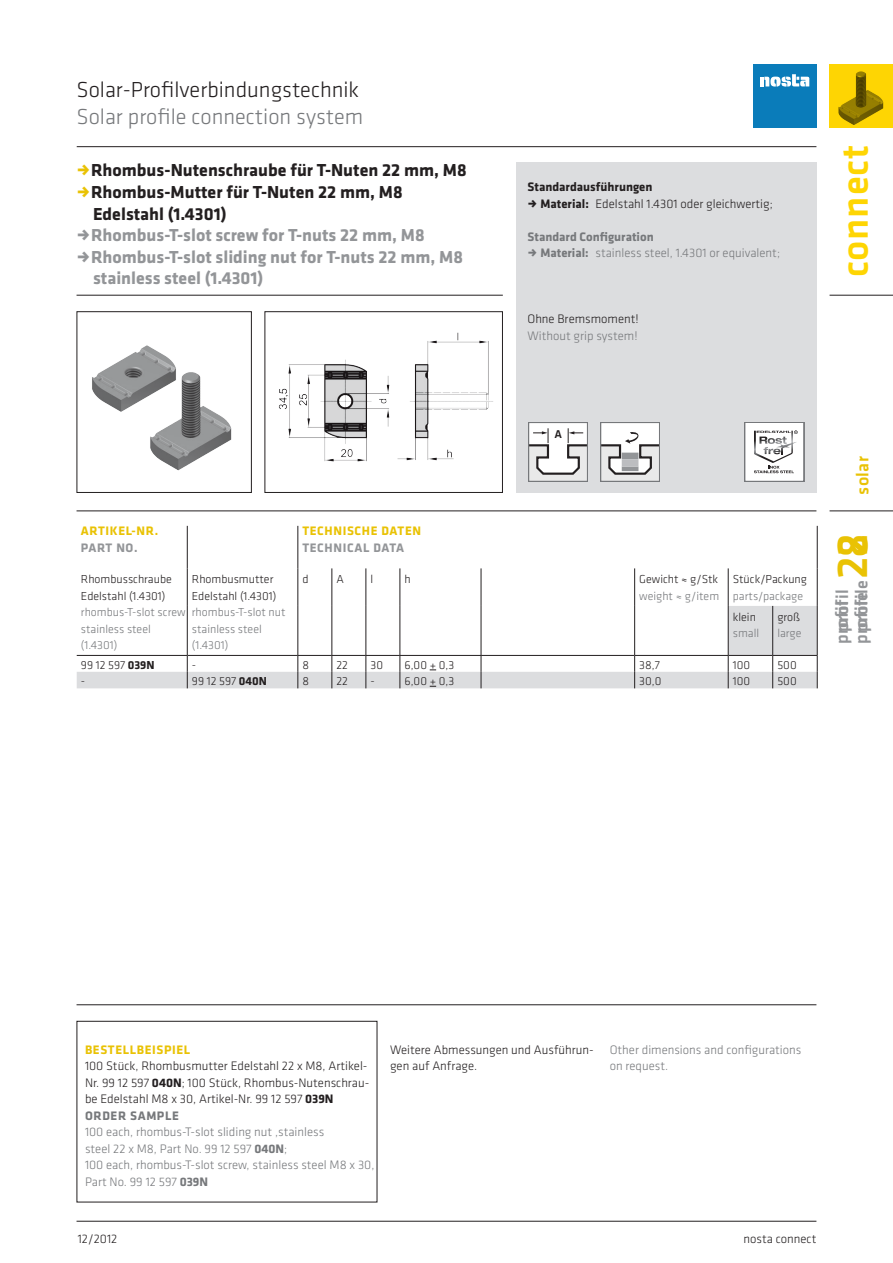
<style>
.page{position:relative;width:893px;height:1263px;background:#fff}
.page>*{position:absolute;margin:0;border:0;box-sizing:border-box;transform-origin:0 0}
.t1{font:500 45px "Klavika Basic";color:#e9c204}
.t2{font:500 39px "Klavika Basic";letter-spacing:.02em;color:#fed503}
.t3{font:300 22.5px "Klavika Basic";color:#231f20}
.t4{font:300 22.5px "Klavika Basic";color:#76787b}
.t5{font:700 18px/21.6px "Klavika Basic";color:#939598}
.t6{font:700 18px/21.6px "Klavika Basic";color:#231f20}
.t7{font:500 18px/19.5px "Klavika Basic";letter-spacing:.02em;color:#939598}
.t8{font:500 18px "Klavika Basic";letter-spacing:.02em;color:#e9c204}
.t9{font:300 12.75px/16.5px "Klavika Basic";color:#231f20}
.t10{font:300 12.75px/16.5px "Klavika Basic";color:#76787b}
.t11{font:700 12.75px "Klavika Basic";letter-spacing:.05em;color:#e9c204}
.t12{font:700 12.75px "Klavika Basic";letter-spacing:.05em;color:#939598}
.t13{font:300 12px/16.5px "Klavika Basic";color:#231f20}
.t14{font:300 12px/16.5px "Klavika Basic";color:#76787b}
.t15{font:500 11.7px "Klavika Basic";color:#231f20}
.s1{font-weight:700}
.s2{font-weight:700;color:#76787b}
</style>
<div class="page">
<div style="left:829px;top:64px;width:64px;height:64px;background:#fed503"></div>
<hr style="left:829px;top:295px;width:64px;height:1px;background:#231f20">
<hr style="left:829px;top:510px;width:64px;height:1px;background:#231f20">
<hr style="left:77px;top:146px;width:739px;height:1px;background:#231f20">
<div style="left:77px;top:1021px;width:300px;height:181px;border:1px solid #231f20"></div>
<hr style="left:77px;top:295px;width:426px;height:1px;background:#231f20">
<div style="left:516px;top:163px;width:300px;height:330px;background:#dcdddf"></div>
<div style="left:264px;top:311px;width:239px;height:182px;border:1px solid #231f20"></div>
<div style="left:77px;top:311px;width:175px;height:182px;border:1px solid #231f20"></div>
<hr style="left:77px;top:1004px;width:739px;height:1px;background:#231f20">
<hr style="left:77px;top:510px;width:739px;height:1px;background:#231f20">
<hr style="left:77px;top:1221px;width:739px;height:1px;background:#231f20">
<div style="left:753px;top:64px;width:63px;height:64px;background:#0a7cba"></div>
<svg style="left:760px;top:74px;width:49px;height:13px"></svg>
<svg style="left:77px;top:606px;width:740px;height:82px"></svg>
<hr style="left:187px;top:526px;width:1px;height:42px;background:#231f20">
<hr style="left:297px;top:526px;width:1px;height:42px;background:#231f20">
<hr style="left:817px;top:526px;width:1px;height:42px;background:#231f20">
<hr style="left:331px;top:568px;width:1px;height:38px;background:#231f20">
<hr style="left:728px;top:568px;width:1px;height:38px;background:#231f20">
<hr style="left:817px;top:568px;width:1px;height:38px;background:#231f20">
<hr style="left:331px;top:606px;width:1px;height:49px;background:#231f20">
<hr style="left:772px;top:606px;width:1px;height:49px;background:#231f20">
<hr style="left:817px;top:606px;width:1px;height:49px;background:#231f20">
<svg style="left:187px;top:656px;width:1px;height:32px"></svg>
<svg style="left:297px;top:656px;width:1px;height:32px"></svg>
<svg style="left:331px;top:656px;width:1px;height:32px"></svg>
<svg style="left:728px;top:656px;width:1px;height:32px"></svg>
<svg style="left:772px;top:656px;width:1px;height:32px"></svg>
<svg style="left:817px;top:656px;width:1px;height:32px"></svg>
<hr style="left:728px;top:606px;width:1px;height:49px;background:#231f20">
<hr style="left:187px;top:568px;width:1px;height:38px;background:#231f20">
<hr style="left:297px;top:568px;width:1px;height:38px;background:#231f20">
<hr style="left:187px;top:606px;width:1px;height:49px;background:#231f20">
<hr style="left:297px;top:606px;width:1px;height:49px;background:#231f20">
<hr style="left:77px;top:655px;width:110px;height:1px;background:#231f20">
<hr style="left:187px;top:655px;width:111px;height:1px;background:#231f20">
<hr style="left:298px;top:655px;width:34px;height:1px;background:#231f20">
<hr style="left:332px;top:655px;width:34px;height:1px;background:#231f20">
<hr style="left:366px;top:655px;width:34px;height:1px;background:#231f20">
<hr style="left:400px;top:655px;width:81px;height:1px;background:#231f20">
<hr style="left:481px;top:655px;width:154px;height:1px;background:#231f20">
<hr style="left:635px;top:655px;width:93px;height:1px;background:#231f20">
<hr style="left:728px;top:655px;width:45px;height:1px;background:#231f20">
<hr style="left:773px;top:655px;width:45px;height:1px;background:#231f20">
<hr style="left:634px;top:568px;width:1px;height:38px;background:#231f20">
<hr style="left:634px;top:606px;width:1px;height:49px;background:#231f20">
<svg style="left:634px;top:656px;width:1px;height:32px"></svg>
<hr style="left:365px;top:568px;width:1px;height:38px;background:#231f20">
<hr style="left:399px;top:568px;width:1px;height:38px;background:#231f20">
<hr style="left:365px;top:606px;width:1px;height:49px;background:#231f20">
<hr style="left:399px;top:606px;width:1px;height:49px;background:#231f20">
<svg style="left:365px;top:656px;width:1px;height:32px"></svg>
<svg style="left:399px;top:656px;width:1px;height:32px"></svg>
<hr style="left:481px;top:568px;width:1px;height:38px;background:#231f20">
<hr style="left:481px;top:606px;width:1px;height:49px;background:#231f20">
<svg style="left:481px;top:656px;width:1px;height:32px"></svg>
<img style="left:279px;top:332px;width:214px;height:130px">
<img style="left:92px;top:345px;width:82px;height:67px">
<img style="left:142px;top:364px;width:90px;height:107px">
<img style="left:838px;top:71px;width:46px;height:54px">
<div style="left:528px;top:422px;width:60px;height:60px;background:#fff"></div>
<svg style="left:531px;top:428px;width:54px;height:51px"></svg>
<div style="left:528px;top:422px;width:60px;height:60px;border:2px solid #76787b"></div>
<div style="left:600px;top:422px;width:60px;height:60px;background:#fff"></div>
<svg style="left:603px;top:432px;width:54px;height:47px"></svg>
<div style="left:600px;top:422px;width:60px;height:60px;border:2px solid #76787b"></div>
<div style="left:744px;top:422px;width:60px;height:60px;background:#fff"></div>
<svg style="left:754px;top:430px;width:44px;height:43px"></svg>
<div style="left:744px;top:422px;width:60px;height:60px;border:2px solid #76787b"></div>
<h3 class="t3" style="left:77px;top:76px;width:284px">Solar-Profilverbindungstechnik</h3>
<h3 class="t4" style="left:77px;top:103px;width:288px">Solar profile connection system</h3>
<h3 class="t6" style="left:91px;top:159px;width:377px">Rhombus-Nutenschraube für T-Nuten 22 mm, M8<br>Rhombus-Mutter für T-Nuten 22 mm, M8<br>Edelstahl (1.4301)</h3>
<h3 class="t5" style="left:91px;top:224px;width:373px">Rhombus-T-slot screw for T-nuts 22 mm, M8<br>Rhombus-T-slot sliding nut for T-nuts 22 mm, M8 stainless steel (1.4301)</h3>
<p class="t9" style="left:541px;top:179px;width:234px;text-indent:-13px"><span class="s1">Standardausführungen<br>Material:</span> Edelstahl 1.4301 oder gleichwertig;</p>
<p class="t10" style="left:540px;top:228px;width:241px;text-indent:-13px"><span class="s1">Standard Configuration<br>Material:</span> stainless steel, 1.4301 or equivalent;</p>
<p class="t9" style="left:527px;top:311px;width:113px">Ohne Bremsmoment!</p>
<p class="t10" style="left:527px;top:327px;width:112px">Without grip system!</p>
<h2 class="t2" style="left:828px;top:277px;width:134px;rotate:-90deg">connect</h2>
<p class="t15" style="left:555px;top:426px;width:9px">A</p>
<p class="t11" style="left:81px;top:522px;width:79px">Artikel-Nr.</p>
<p class="t12" style="left:81px;top:538px;width:58px">Part No.</p>
<p class="t13" style="left:81px;top:571px;width:92px">Rhombusschraube<br>Edelstahl (1.4301)</p>
<p class="t14" style="left:81px;top:604px;width:106px">rhombus-T-slot screw stainless steel (1.4301)</p>
<p class="t13" style="left:192px;top:571px;width:86px">Rhombusmutter<br>Edelstahl (1.4301)</p>
<p class="t14" style="left:192px;top:604px;width:95px">rhombus-T-slot nut stainless steel (1.4301)</p>
<p class="t11" style="left:302px;top:522px;width:120px">TECHNISCHE DATEN</p>
<p class="t12" style="left:302px;top:538px;width:103px">Technical Data</p>
<p class="t13" style="left:302px;top:571px;width:8px">d</p>
<p class="t13" style="left:336px;top:571px;width:9px">A</p>
<p class="t13" style="left:370px;top:571px;width:4px">l</p>
<p class="t13" style="left:405px;top:571px;width:8px">h</p>
<p class="t13" style="left:639px;top:571px;width:80px">Gewicht ≈ g/Stk</p>
<p class="t14" style="left:639px;top:587px;width:81px">weight ≈ g/item</p>
<p class="t13" style="left:733px;top:571px;width:76px">Stück/Packung</p>
<p class="t14" style="left:733px;top:587px;width:72px">parts/package</p>
<p class="t13" style="left:733px;top:608px;width:25px">klein</p>
<p class="t14" style="left:733px;top:625px;width:28px">small</p>
<p class="t13" style="left:777px;top:608px;width:24px">groß</p>
<p class="t14" style="left:777px;top:625px;width:26px">large</p>
<p class="t13" style="left:81px;top:656px;width:75px">99 12 597 <span class="s1">039N</span></p>
<p class="t13" style="left:192px;top:656px;width:6px">-</p>
<p class="t13" style="left:302px;top:656px;width:8px">8</p>
<p class="t13" style="left:336px;top:656px;width:13px">22</p>
<p class="t13" style="left:371px;top:656px;width:14px">30</p>
<p class="t13" style="left:404px;top:656px;width:51px">6,00 + 0,3</p>
<p class="t13" style="left:639px;top:656px;width:22px">38,7</p>
<p class="t13" style="left:733px;top:656px;width:19px">100</p>
<p class="t13" style="left:777px;top:656px;width:21px">500</p>
<p class="t13" style="left:81px;top:673px;width:6px">-</p>
<p class="t13" style="left:192px;top:673px;width:76px">99 12 597 <span class="s1">040N</span></p>
<p class="t13" style="left:302px;top:673px;width:8px">8</p>
<p class="t13" style="left:336px;top:673px;width:13px">22</p>
<p class="t13" style="left:370px;top:673px;width:6px">-</p>
<p class="t13" style="left:404px;top:673px;width:51px">6,00 + 0,3</p>
<p class="t13" style="left:639px;top:673px;width:24px">30,0</p>
<p class="t13" style="left:733px;top:673px;width:19px">100</p>
<p class="t13" style="left:777px;top:673px;width:21px">500</p>
<h3 class="t8" style="left:850px;top:495px;width:40px;rotate:-90deg">solar</h3>
<h1 class="t1" style="left:822px;top:579px;width:47px;rotate:-90deg">22</h1>
<h3 class="t7" style="left:831px;top:644px;width:53px;rotate:-90deg">profil profile</h3>
<h1 class="t1" style="left:822px;top:558px;width:26px;rotate:-90deg">8</h1>
<h3 class="t7" style="left:832px;top:632px;width:53px;rotate:-90deg">profil profile</h3>
<p class="t11" style="left:85px;top:1040px;width:107px">BESTELLBEISPIEL</p>
<p class="t9" style="left:85px;top:1058px;width:286px">100 Stück, Rhombusmutter Edelstahl 22 x M8, Artikel-Nr. 99 12 597 <span class="s1">040N</span>; 100 Stück, Rhombus-Nutenschrau&shy;be Edelstahl M8 x 30, Artikel-Nr. 99 12 597 <span class="s1">039N </span><span class="s2">ORDER SAMPLE</span></p>
<p class="t10" style="left:85px;top:1124px;width:291px">100 each, rhombus-T-slot sliding nut ,stainless<br>steel 22 x M8, Part No. 99 12 597 <span class="s1">040N</span>;<br>100 each, rhombus-T-slot screw, stainless steel M8 x 30, Part No. 99 12 597 <span class="s1">039N</span></p>
<p class="t9" style="left:390px;top:1041px;width:205px">Weitere Abmessungen und Ausführun&shy;gen auf Anfrage.</p>
<p class="t10" style="left:610px;top:1041px;width:193px">Other dimensions and configurations on request.</p>
<p class="t9" style="left:78px;top:1230px;width:41px">12/2012</p>
<p class="t9" style="left:744px;top:1230px;width:74px">nosta connect</p>
</div>
